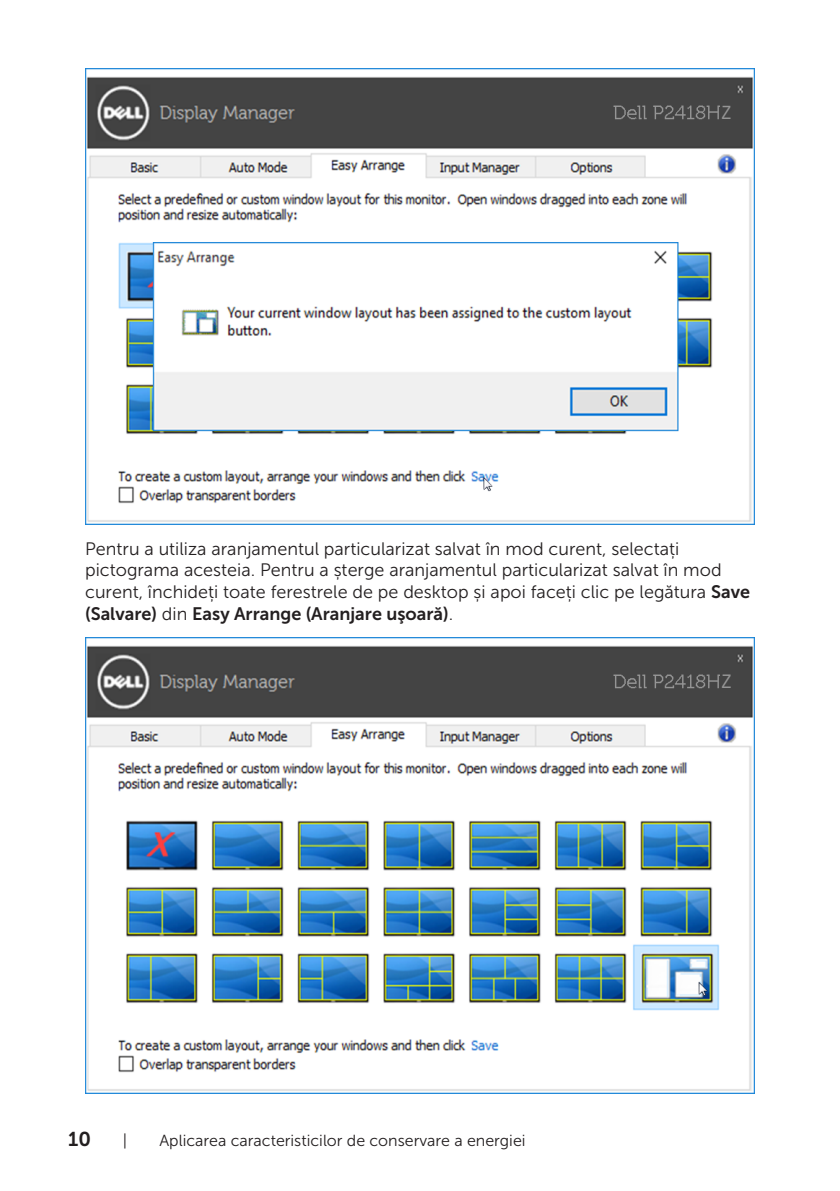
<style>
.page{position:relative;width:840px;height:1191px;background:#fff}
.page>*{position:absolute;margin:0;border:0;box-sizing:border-box;transform-origin:0 0}
.t1{font:20px "Museo Sans For Dell 700";color:#231f20}
.t2{font:18.8px "Arial Narrow";color:#959595}
.t3{font:18.4px "Arial Narrow";color:#959595}
.text{font:18px/21.6px "Museo Sans For Dell 300";color:#231f20}
.t4{font:16px "Museo Sans For Dell 300";color:#231f20}
.s1{font-family:"Museo Sans For Dell 700"}
</style>
<div class="page">
<img style="left:85px;top:68px;width:669px;height:456px">
<div style="left:719px;top:103px;width:14px;height:17px;background:#444"></div>
<img style="left:85px;top:637px;width:669px;height:456px">
<div style="left:719px;top:671px;width:15px;height:18px;background:#444"></div>
<p class="t3" style="left:721px;top:99px;width:11px">Z</p>
<p class="text" style="left:85px;top:538px;width:666px">Pentru a utiliza aranjamentul particularizat salvat în mod curent, selectați pictograma acesteia. Pentru a șterge aranjamentul particularizat salvat în mod curent, închideți toate ferestrele de pe desktop și apoi faceți clic pe legătura <span class="s1">Save (Salvare)</span> din <span class="s1">Easy Arrange (Aranjare uşoară)</span>.</p>
<p class="t1" style="left:68px;top:1127px;width:24px">10</p>
<p class="t4" style="left:123px;top:1131px;width:6px">|</p>
<p class="t4" style="left:159px;top:1131px;width:367px">Aplicarea caracteristicilor de conservare a energiei</p>
<p class="t2" style="left:721px;top:668px;width:11px">Z</p>
</div>
